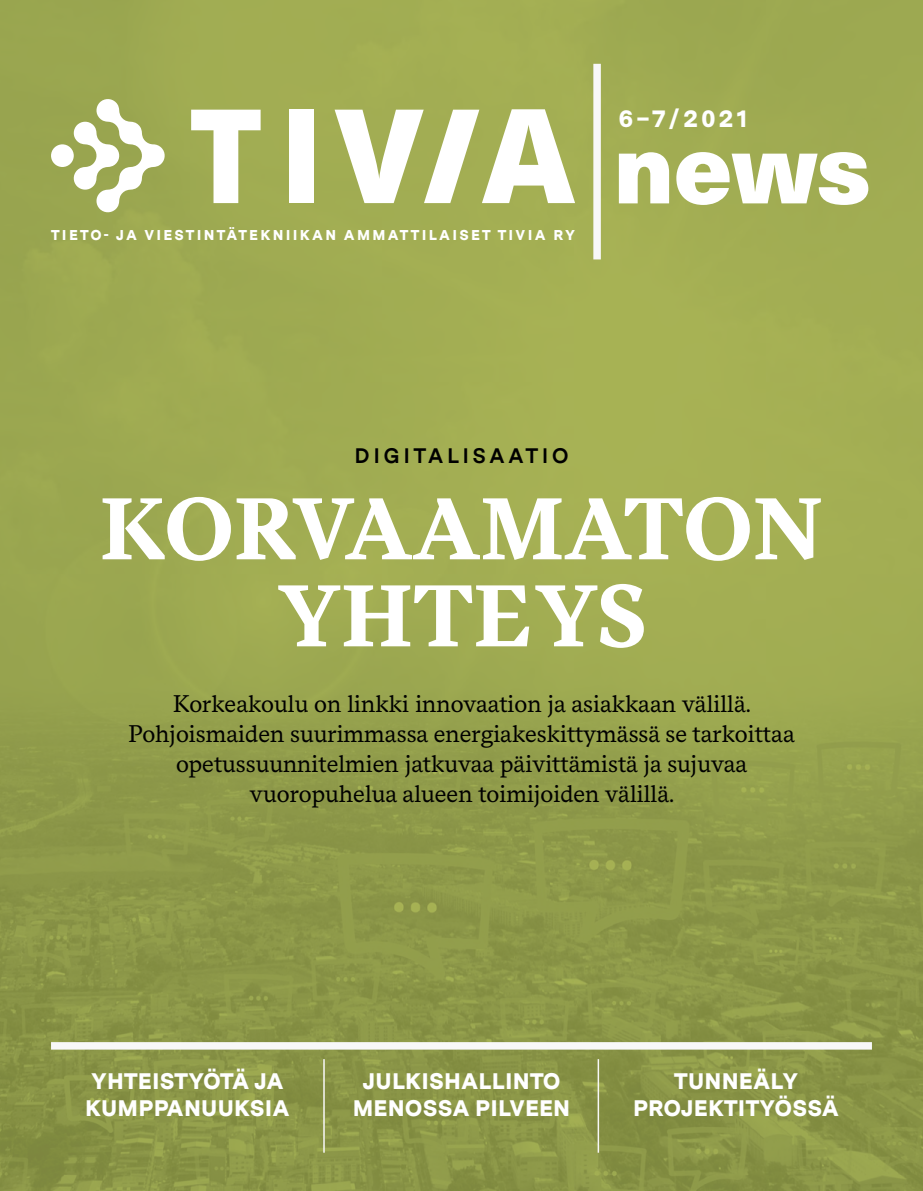
<style>
.page{position:relative;width:923px;height:1191px;background:#fff}
.page>*{position:absolute;margin:0;border:0;box-sizing:border-box;transform-origin:0 0}
.t1{font:700 87px/87px "Messina Serif";letter-spacing:.01em;color:#fff;text-align:center}
.t2{font:24px/30px "Messina Serif";color:#000;text-align:center}
.t3{font:900 24px "Messina Sans";color:#fff}
.t4{font:900 22.5px/27px "Messina Sans";letter-spacing:.01em;color:#fff;text-align:center}
.t5{font:700 21px "Messina Sans";letter-spacing:.16em;color:#000}
.t6{font:900 14.25px "Messina Sans";letter-spacing:.16em;color:#fff}
</style>
<div class="page">
<div style="left:0;top:0;width:923px;height:1191px;background:linear-gradient(to bottom,#a8b356,#8a9547)"></div>
<hr style="left:597px;top:1059px;width:2px;height:93px;background:#f8f8f8">
<hr style="left:323px;top:1059px;width:2px;height:93px;background:#f8f8f8">
<svg style="left:191px;top:110px;width:70px;height:93px"></svg>
<div style="left:289px;top:110px;width:25px;height:93px;background:#fff"></div>
<svg style="left:334px;top:109px;width:241px;height:94px"></svg>
<svg style="left:51px;top:98px;width:115px;height:115px"></svg>
<svg style="left:619px;top:152px;width:249px;height:53px"></svg>
<div style="left:593px;top:64px;width:8px;height:195px;background:#f8f8f8"></div>
<div style="left:51px;top:1042px;width:821px;height:7px;background:#f8f8f8"></div>
<p class="t6" style="left:51px;top:225px;width:525px">TIETO- JA VIESTINTÄTEKNIIKAN AMMATTILAISET TIVIA RY</p>
<p class="t3" style="left:619px;top:100px;width:130px">6–7/2021</p>
<p class="t5" style="left:355px;top:439px;width:216px">DIGITALISAATIO</p>
<h1 class="t1" style="left:100px;top:485px;width:723px">KORVAAMATON<br>YHTEYS</h1>
<p class="t2" style="left:129px;top:687px;width:668px">Korkeakoulu on linkki innovaation ja asiakkaan välillä.<br>Pohjoismaiden suurimmassa energiakeskittymässä se tarkoittaa opetussuunnitelmien jatkuvaa päivittämistä ja sujuvaa vuoropuhelua alueen toimijoiden välillä.</p>
<p class="t4" style="left:85px;top:1066px;width:206px;text-align:left">YHTEISTYÖTÄ JA<br>KUMPPANUUKSIA</p>
<p class="t4" style="left:353px;top:1066px;width:219px">JULKISHALLINTO<br>MENOSSA PILVEEN</p>
<p class="t4" style="left:633px;top:1066px;width:207px">TUNNEÄLY<br>PROJEKTITYÖSSÄ</p>
</div>
